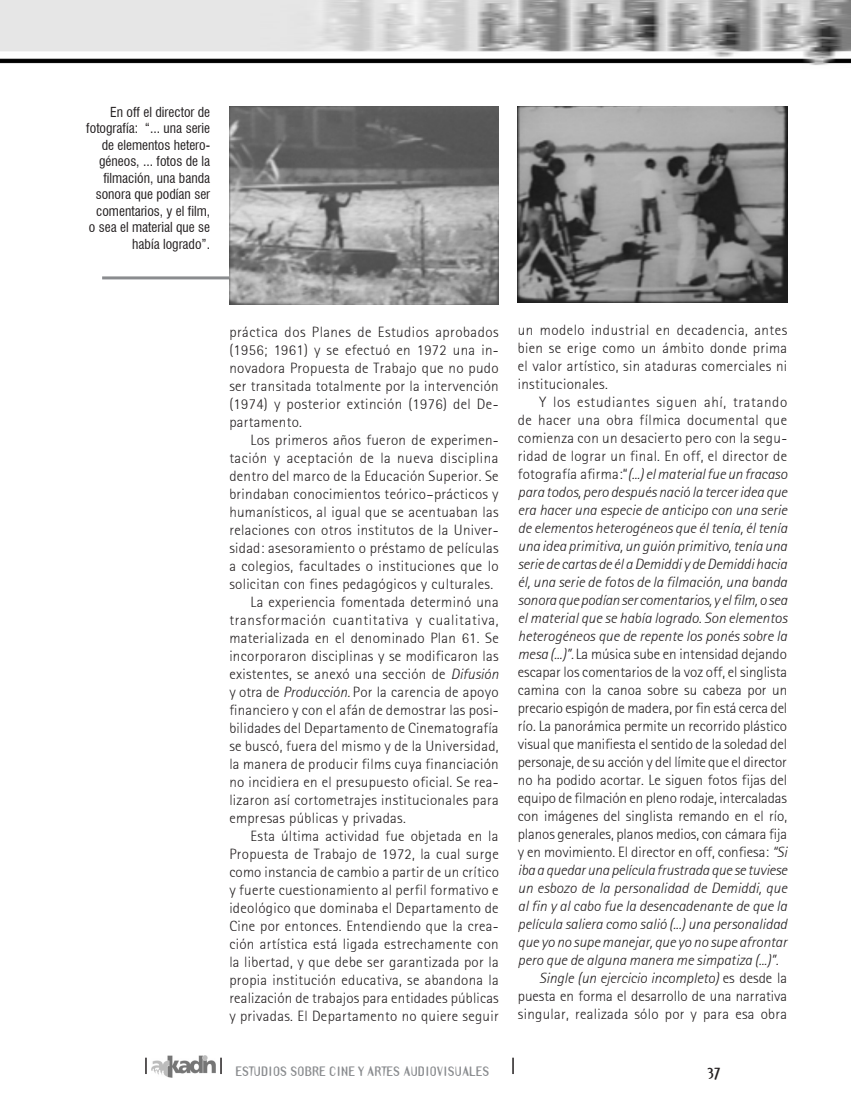
<style>
.page{position:relative;width:851px;height:1106px;background:#fff}
.page>*{position:absolute;margin:0;border:0;box-sizing:border-box;transform-origin:0 0}
._0_texto{font:300 15px/18px "AT Rotis Sans Serif";letter-spacing:.02em;color:#231f20;text-align:justify}
._0_texto-2{font:15px/18px "AT Rot San Ser Lig Ita";color:#231f20;text-align:justify}
.t1{font:700 14.25px "Template Gothic";color:#231f20}
.t2{font:condensed 13.5px/16.5px "Swiss 721 BT";color:#231f20;text-align:right}
.t3{font:700 12px "Template Gothic";color:#8a8c8f}
.s1{font-family:"AT Rot San Ser Lig Ita";font-weight:400}
.s2{font-family:"AT Rotis Sans Serif";font-weight:300}
</style>
<div class="page">
<img style="left:151px;top:1055px;width:64px;height:22px">
<svg style="left:220px;top:1057px;width:2px;height:17px"></svg>
<svg style="left:145px;top:1057px;width:2px;height:17px"></svg>
<svg style="left:512px;top:1057px;width:1px;height:17px"></svg>
<img style="left:0;top:0;width:850px;height:65px">
<hr style="left:102px;top:276px;width:137px;height:3px;background:#8a8c8f">
<img style="left:229px;top:106px;width:269px;height:198px">
<img style="left:518px;top:106px;width:269px;height:196px">
<p class="t2" style="left:86px;top:103px;width:125px">En off el director de fotografía: “... una serie de elementos hetero&shy;géneos, ... fotos de la filmación, una banda sonora que podían ser comentarios, y el film,<br>o sea el material que se había logrado”.</p>
<p class="_0_texto" style="left:229px;top:323px;width:271px">práctica dos Planes de Estudios aprobados (1956; 1961) y se efectuó en 1972 una in&shy;novadora Propuesta de Trabajo que no pudo ser transitada totalmente por la intervención (1974) y posterior extinción (1976) del De&shy;partamento.</p>
<p class="_0_texto" style="left:229px;top:431px;width:271px;text-indent:21px">Los primeros años fueron de experimen&shy;tación y aceptación de la nueva disciplina dentro del marco de la Educación Superior. Se brindaban conocimientos teórico–prácticos y humanísticos, al igual que se acentuaban las relaciones con otros institutos de la Univer&shy;sidad: asesoramiento o préstamo de películas a colegios, facultades o instituciones que lo solicitan con fines pedagógicos y culturales.</p>
<p class="_0_texto" style="left:229px;top:593px;width:271px;text-indent:21px">La experiencia fomentada determinó una transformación cuantitativa y cualitativa, materializada en el denominado Plan 61. Se incorporaron disciplinas y se modificaron las existentes, se anexó una sección de <span class="s1">Difusión </span>y otra de <span class="s1">Producción.</span> Por la carencia de apoyo financiero y con el afán de demostrar las posi&shy;bilidades del Departamento de Cinematografía se buscó, fuera del mismo y de la Universidad, la manera de producir films cuya financiación no incidiera en el presupuesto oficial. Se rea&shy;lizaron así cortometrajes institucionales para empresas públicas y privadas.</p>
<p class="_0_texto" style="left:229px;top:827px;width:271px;text-indent:21px">Esta última actividad fue objetada en la Propuesta de Trabajo de 1972, la cual surge como instancia de cambio a partir de un crítico y fuerte cuestionamiento al perfil formativo e ideológico que dominaba el Departamento de Cine por entonces. Entendiendo que la crea&shy;ción artística está ligada estrechamente con la libertad, y que debe ser garantizada por la propia institución educativa, se abandona la realización de trabajos para entidades públicas y privadas. El Departamento no quiere seguir</p>
<p class="_0_texto" style="left:518px;top:321px;width:271px">un modelo industrial en decadencia, antes bien se erige como un ámbito donde prima el valor artístico, sin ataduras comerciales ni institucionales.</p>
<p class="_0_texto-2" style="left:518px;top:393px;width:271px;text-indent:21px"><span class="s2">Y los estudiantes siguen ahí, tratando de hacer una obra fílmica documental que comienza con un desacierto pero con la segu&shy;ridad de lograr un final. En off, el director de fotografía afirma:“</span>(...) el material fue un fracaso para todos, pero después nació la tercer idea que era hacer una especie de anticipo con una serie de elementos heterogéneos que él tenía, él tenía una idea primitiva, un guión primitivo, tenía una serie de cartas de él a Demiddi y de Demiddi hacia él, una serie de fotos de la filmación, una banda sonora que podían ser comentarios, y el film, o sea el material que se había logrado. Son elementos heterogéneos que de repente los ponés sobre la mesa (...)”. <span class="s2">La música sube en intensidad dejando escapar los comentarios de la voz off, el singlista camina con la canoa sobre su cabeza por un precario espigón de madera, por fin está cerca del río. La panorámica permite un recorrido plástico visual que manifiesta el sentido de la soledad del personaje, de su acción y del límite que el director no ha podido acortar. Le siguen fotos fijas del equipo de filmación en pleno rodaje, intercaladas con imágenes del singlista remando en el río, planos generales, planos medios, con cámara fija y en movimiento. El director en off, confiesa:</span> “Si iba a quedar una película frustrada que se tuviese un esbozo de la personalidad de Demiddi, que al fin y al cabo fue la desencadenante de que la película saliera como salió (...) una personalidad que yo no supe manejar, que yo no supe afrontar pero que de alguna manera me simpatiza (...)”.</p>
<p class="_0_texto" style="left:518px;top:969px;width:271px;text-indent:21px"><span class="s1">Single (un ejercicio incompleto)</span> es desde la puesta en forma el desarrollo de una narrativa singular, realizada sólo por y para esa obra</p>
<p class="t3" style="left:235px;top:1062px;width:255px">ESTUDIOS SOBRE CINE Y ARTES AUDIOVISUALES</p>
<p class="t1" style="left:707px;top:1062px;width:15px">37</p>
</div>
